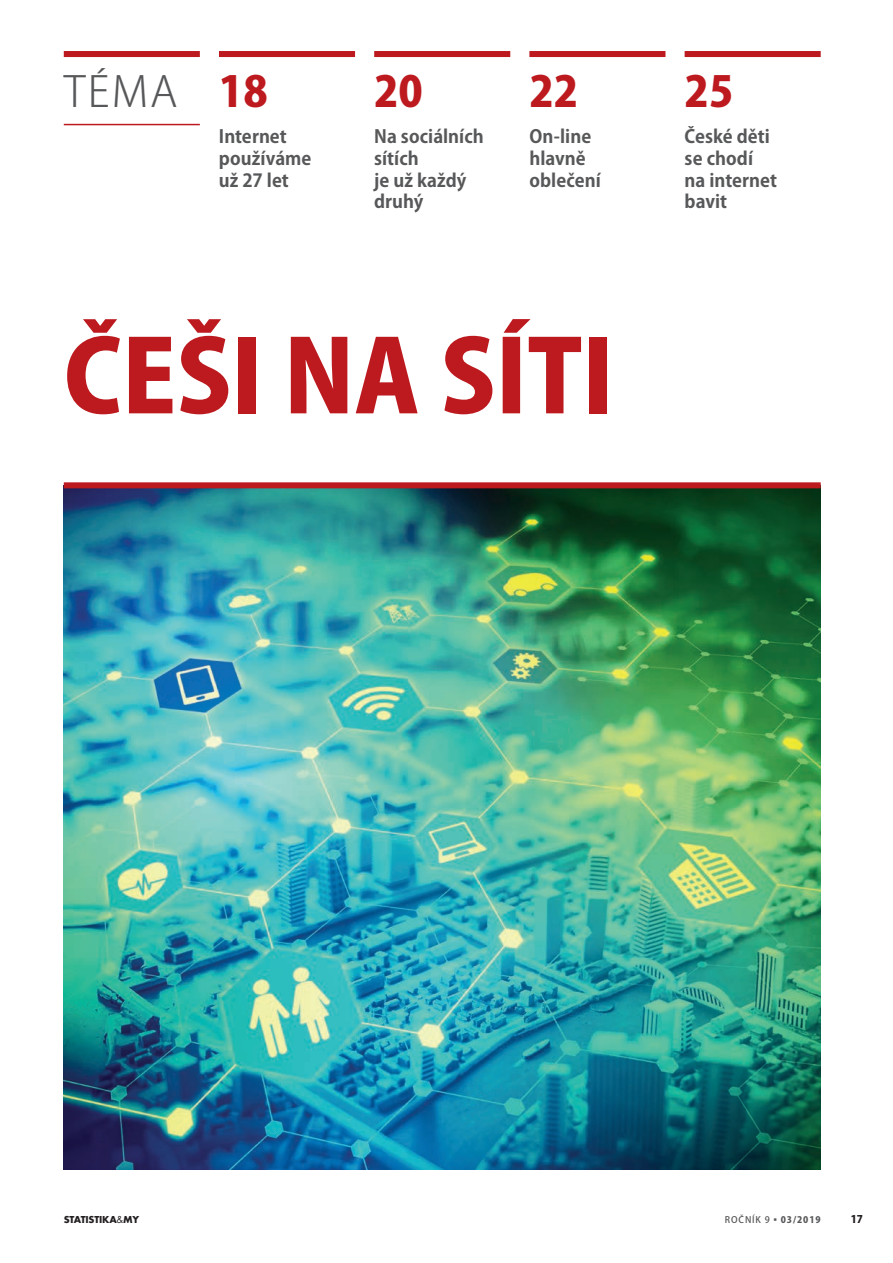
<style>
.page{position:relative;width:893px;height:1263px;background:#fff}
.page>*{position:absolute;margin:0;border:0;box-sizing:border-box;transform-origin:0 0}
.t1{font:800 99px "Koz Go Pr 6 N";color:#bd1a1f}
.t2{font:800 42px "Koz Go Pr 6 N";color:#bd1a1f}
.t3{font:300 42px "Koz Go Pr 6 N";color:#57585a}
.t4{font:700 18px/21.6px "Koz Go Pr 6 N";letter-spacing:.005em;color:#57585a}
.t5{font:700 10.5px "Futura TOT";letter-spacing:-.02em;color:#231f20}
.t6{font:800 10.5px "Koz Go Pr 6 N";color:#231f20}
.t7{font:800 9px "Koz Go Pr 6 N";letter-spacing:.1em;color:#57585a}
.s1{font-weight:400}
.s2{font-weight:500}
</style>
<div class="page">
<div style="left:64px;top:51px;width:136px;height:6px;background:#bd1a1f"></div>
<hr style="left:64px;top:124px;width:136px;height:1px;background:#bd1a1f">
<img style="left:64px;top:488px;width:757px;height:681px">
<div style="left:219px;top:51px;width:136px;height:6px;background:#bd1a1f"></div>
<div style="left:374px;top:51px;width:136px;height:6px;background:#bd1a1f"></div>
<div style="left:529px;top:51px;width:136px;height:6px;background:#bd1a1f"></div>
<div style="left:685px;top:51px;width:136px;height:6px;background:#bd1a1f"></div>
<div style="left:64px;top:482px;width:757px;height:6px;background:#bd1a1f"></div>
<h2 class="t3" style="left:64px;top:68px;width:115px">TÉMA</h2>
<h2 class="t2" style="left:219px;top:68px;width:50px">18</h2>
<p class="t4" style="left:219px;top:126px;width:94px">Internet používáme už 27 let</p>
<h2 class="t2" style="left:374px;top:68px;width:50px">20</h2>
<p class="t4" style="left:374px;top:126px;width:111px">Na sociálních sítích<br>je už každý druhý</p>
<h2 class="t2" style="left:529px;top:68px;width:50px">22</h2>
<p class="t4" style="left:529px;top:126px;width:73px">On-line hlavně oblečení</p>
<h1 class="t1" style="left:64px;top:321px;width:552px">ČEŠI NA SÍTI</h1>
<h2 class="t2" style="left:685px;top:68px;width:50px">25</h2>
<p class="t4" style="left:685px;top:126px;width:94px">České děti se chodí na internet bavit</p>
<p class="t5" style="left:64px;top:1213px;width:77px">STATISTIKA<span class="s1">&amp;</span>MY</p>
<p class="t7" style="left:725px;top:1215px;width:97px"><span class="s2">ROČNÍK 9</span>▪03/2019</p>
<p class="t6" style="left:851px;top:1214px;width:14px">17</p>
</div>
